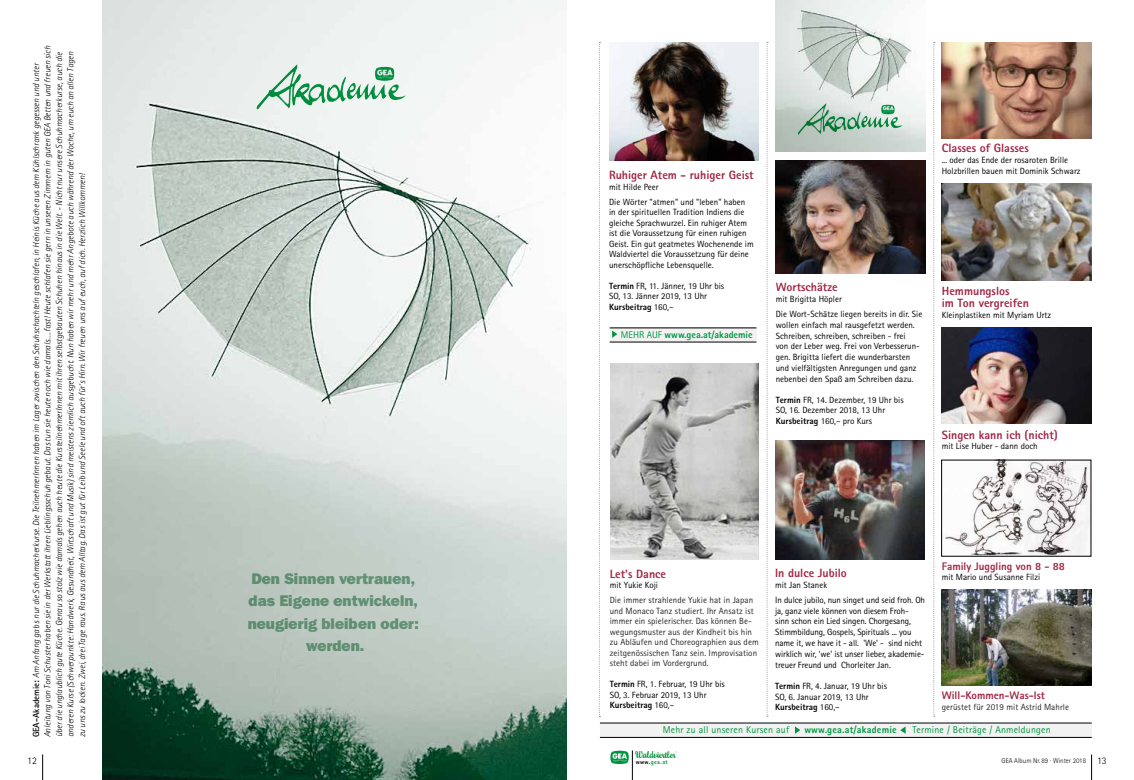
<style>
.page{position:relative;width:1134px;height:780px;background:#fff}
.page>*{position:absolute;margin:0;border:0;box-sizing:border-box;transform-origin:0 0}
.t1{font:800 15.1px/22.3px "Franklin ITCBQ";color:#005321;text-align:center}
.t2{font:800 12px/12px "Rotis Sans Serif";color:#a12644}
.t3{font:800 11px "Rotis Sans Serif";color:#a12644}
.t4{font:300 10px "Rotis Sans Serif";color:#000}
.t5{font:9.9px "Rotis Sans Serif";letter-spacing:.02em;color:#009641}
.t6{font:800 9.9px "Rotis Sans Serif";letter-spacing:.02em;color:#009641}
.t7{font:800 9.8px "Rotis Sans Serif";color:#009641}
.t8{font:9px/10.5px "Rotis Sans Serif";color:#000}
.t9{font:9px/10.5px "Rotis Sans Serif";letter-spacing:.005em;color:#282827}
.t10{font:italic 300 8.9px/11.5px "Rotis Sans Serif";letter-spacing:-.005em;color:#000}
.t11{font:300 7px "Rotis Sans Serif";color:#000}
.t12{font:800 6px "Rotis Sans Serif";letter-spacing:.04em;color:#009641}
.s1{font-weight:700;font-style:normal}
.s2{font-weight:800}
.s3{font-weight:400;font-size:9.7px}
.s4{color:#000}
.s5{font-size:10px}
</style>
<div class="page">
<svg style="left:42px;top:754px;width:1px;height:26px"></svg>
<svg style="left:1091px;top:754px;width:1px;height:26px"></svg>
<svg style="left:610px;top:750px;width:19px;height:14px"></svg>
<hr style="left:632px;top:750px;width:1px;height:30px;background:#000">
<img style="left:102px;top:0;width:465px;height:780px">
<img style="left:256px;top:64px;width:138px;height:45px">
<img style="left:776px;top:0;width:150px;height:151px">
<svg style="left:599px;top:42px;width:1px;height:673px"></svg>
<img style="left:942px;top:327px;width:149px;height:97px">
<img style="left:610px;top:42px;width:148px;height:119px">
<img style="left:775px;top:440px;width:149px;height:119px">
<img style="left:776px;top:161px;width:150px;height:112px">
<img style="left:610px;top:364px;width:149px;height:195px">
<svg style="left:766px;top:42px;width:2px;height:674px"></svg>
<svg style="left:933px;top:42px;width:2px;height:674px"></svg>
<svg style="left:941px;top:460px;width:150px;height:96px;fill:#f5f4f4"></svg>
<img style="left:798px;top:103px;width:97px;height:32px">
<img style="left:636px;top:751px;width:41px;height:6px">
<img style="left:942px;top:589px;width:150px;height:97px">
<img style="left:942px;top:42px;width:149px;height:96px">
<img style="left:942px;top:184px;width:149px;height:96px">
<div style="left:610px;top:328px;width:146px;height:14px;background:#f2f2f2"></div>
<svg style="left:612px;top:330px;width:5px;height:8px"></svg>
<hr style="left:610px;top:342px;width:146px;height:1px;background:#000">
<hr style="left:610px;top:328px;width:146px;height:1px;background:#000">
<div style="left:600px;top:723px;width:492px;height:14px;background:#f2f2f2"></div>
<hr style="left:600px;top:737px;width:492px;height:1px;background:#000">
<hr style="left:600px;top:722px;width:492px;height:1px;background:#000">
<svg style="left:795px;top:726px;width:5px;height:7px"></svg>
<svg style="left:900px;top:726px;width:6px;height:7px"></svg>
<p class="t10" style="left:30px;top:737px;width:693px;rotate:-90deg"><span class="s1">GEA-Akademie:</span> Am Anfang gab s nur die Schuhmacherkurse. Die TeilnehmerInnen haben im Lager zwischen den Schuhschachteln geschlafen, in Heinis Küche aus dem Kühlschrank gegessen und unter Anleitung von Toni Schuster haben sie in der Werkstatt ihren Lieblingsschuh gebaut. Das tun sie heute noch wie damals….fast! Heute schlafen sie gern in unseren Zimmern in guten GEA Betten und freuen sich über die unglaublich gute Küche. Genau so stolz wie damals gehen auch heute die KursteilnehmerInnen mit ihren selbstgebauten Schuhen hinaus in die Welt. - Nicht nur unsere Schuhmacherkurse, auch die anderen Kurse (Schwerpunkte: Handwerk, Gesundheit, Wirtschaft und Musik) sind meistens ziemlich ausgebucht. Nun haben wir mehr und mehr Angebote auch während der Woche, um euch an allen Tagen zu uns zu locken. Zwei, drei Tage raus. Raus aus dem Alltag. Das ist gut für Leib und Seele und oft auch für’s Hirn. Wir freuen uns auf euch, auf dich. Herzlich Willkommen!</p>
<h1 class="t1" style="left:248px;top:568px;width:173px">Den Sinnen vertrauen, das Eigene entwickeln, neugierig bleiben oder: werden.</h1>
<h2 class="t2" style="left:609px;top:169px;width:146px">Ruhiger Atem - ruhiger Geist</h2>
<p class="t8" style="left:609px;top:179px;width:138px;line-height:15px">mit Hilde Peer<br>Die Wörter "atmen" und "leben" haben</p>
<p class="t8" style="left:609px;top:207px;width:146px">in der spirituellen Tradition Indiens die gleiche Sprachwurzel. Ein ruhiger Atem ist die Voraussetzung für einen ruhigen Geist. Ein gut geatmetes Wochenende im Waldviertel die Voraussetzung für deine unerschöpfliche Lebensquelle.</p>
<p class="t8" style="left:609px;top:280px;width:117px"><span class="s2">Termin</span> FR, 11. Jänner, 19 Uhr bis<br>SO, 13. Jänner 2019, 13 Uhr<br><span class="s2">Kursbeitrag</span> 160,–</p>
<p class="t7" style="left:621px;top:328px;width:133px"><span class="s3">MEHR AUF</span> www.gea.at/akademie</p>
<h2 class="t2" style="left:942px;top:142px;width:89px">Classes of Glasses</h2>
<p class="t8" style="left:942px;top:154px;width:140px;line-height:10.8px">... oder das Ende der rosaroten Brille<br>Holzbrillen bauen mit Dominik Schwarz</p>
<h2 class="t2" style="left:776px;top:281px;width:63px">Wortschätze</h2>
<p class="t8" style="left:776px;top:291px;width:148px;line-height:15px">mit Brigitta Höpler<br>Die Wort-Schätze liegen bereits in dir. Sie</p>
<p class="t8" style="left:776px;top:319px;width:146px;line-height:10.8px">wollen einfach mal rausgefetzt werden.<br>Schreiben, schreiben, schreiben - frei von der Leber weg. Frei von Verbesserun&shy;gen. Brigitta liefert die wunderbarsten und vielfältigsten Anregungen und ganz nebenbei den Spaß am Schreiben dazu.</p>
<p class="t8" style="left:776px;top:394px;width:129px"><span class="s2">Termin</span> FR, 14. Dezember, 19 Uhr bis<br>SO, 16. Dezember 2018, 13 Uhr<br><span class="s2">Kursbeitrag</span> 160,– pro Kurs</p>
<h2 class="t2" style="left:942px;top:285px;width:89px">Hemmungslos<br>im Ton vergreifen</h2>
<p class="t8" style="left:942px;top:309px;width:111px">Kleinplastiken mit Myriam Urtz</p>
<h2 class="t2" style="left:942px;top:428px;width:117px">Singen kann ich (nicht)</h2>
<p class="t8" style="left:942px;top:441px;width:97px">mit Lise Huber - dann doch</p>
<h2 class="t2" style="left:610px;top:567px;width:58px">Let's Dance</h2>
<p class="t8" style="left:610px;top:580px;width:50px">mit Yukie Koji</p>
<p class="t9" style="left:610px;top:595px;width:150px">Die immer strahlende Yukie hat in Japan und Monaco Tanz studiert. Ihr Ansatz ist immer ein spielerischer. Das können Be&shy;wegungsmuster aus der Kindheit bis hin zu Abläufen und Choreographien aus dem zeitgenössischen Tanz sein. Improvisation steht dabei im Vordergrund.</p>
<p class="t8" style="left:610px;top:679px;width:117px"><span class="s2">Termin</span> FR, 1. Februar, 19 Uhr bis<br>SO, 3. Februar 2019, 13 Uhr<br><span class="s2">Kursbeitrag</span> 160,–</p>
<h2 class="t2" style="left:775px;top:566px;width:73px">In dulce Jubilo</h2>
<p class="t8" style="left:775px;top:577px;width:151px;line-height:15px">mit Jan Stanek<br>In dulce jubilo, nun singet und seid froh. Oh</p>
<p class="t8" style="left:775px;top:605px;width:151px;line-height:10.8px">ja, ganz viele können von diesem Froh&shy;sinn schon ein Lied singen. Chorgesang, Stimmbildung, Gospels, Spirituals ... you name it, we have it - all. 'We' - sind nicht wirklich wir, 'we' ist unser lieber, akademie&shy;treuer Freund und Chorleiter Jan.</p>
<p class="t8" style="left:775px;top:680px;width:113px"><span class="s2">Termin</span> FR, 4. Januar, 19 Uhr bis<br>SO, 6. Januar 2019, 13 Uhr<br><span class="s2">Kursbeitrag</span> 160,–</p>
<p class="t3" style="left:942px;top:559px;width:125px">Family Juggling von 8 - 88</p>
<p class="t8" style="left:942px;top:572px;width:100px">mit Mario und Susanne Filzi</p>
<p class="t3" style="left:942px;top:688px;width:105px">Will-Kommen-Was-Ist</p>
<p class="t9" style="left:942px;top:701px;width:129px">gerüstet für 2019 mit Astrid Mahrle</p>
<p class="t5" style="left:663px;top:723px;width:128px">Mehr zu all unseren Kursen auf</p>
<p class="t6" style="left:804px;top:723px;width:94px">www.gea.at/akademie</p>
<p class="t5" style="left:912px;top:723px;width:140px">Termine / Beiträge / Anmeldungen</p>
<p class="t4" style="left:27px;top:754px;width:11px">12</p>
<p class="t12" style="left:636px;top:758px;width:33px"><span class="s4">www.</span>gea.at</p>
<p class="t11" style="left:1001px;top:756px;width:107px">GEA Album Nr. 89 · Winter 2018 <span class="s5">13</span></p>
</div>
